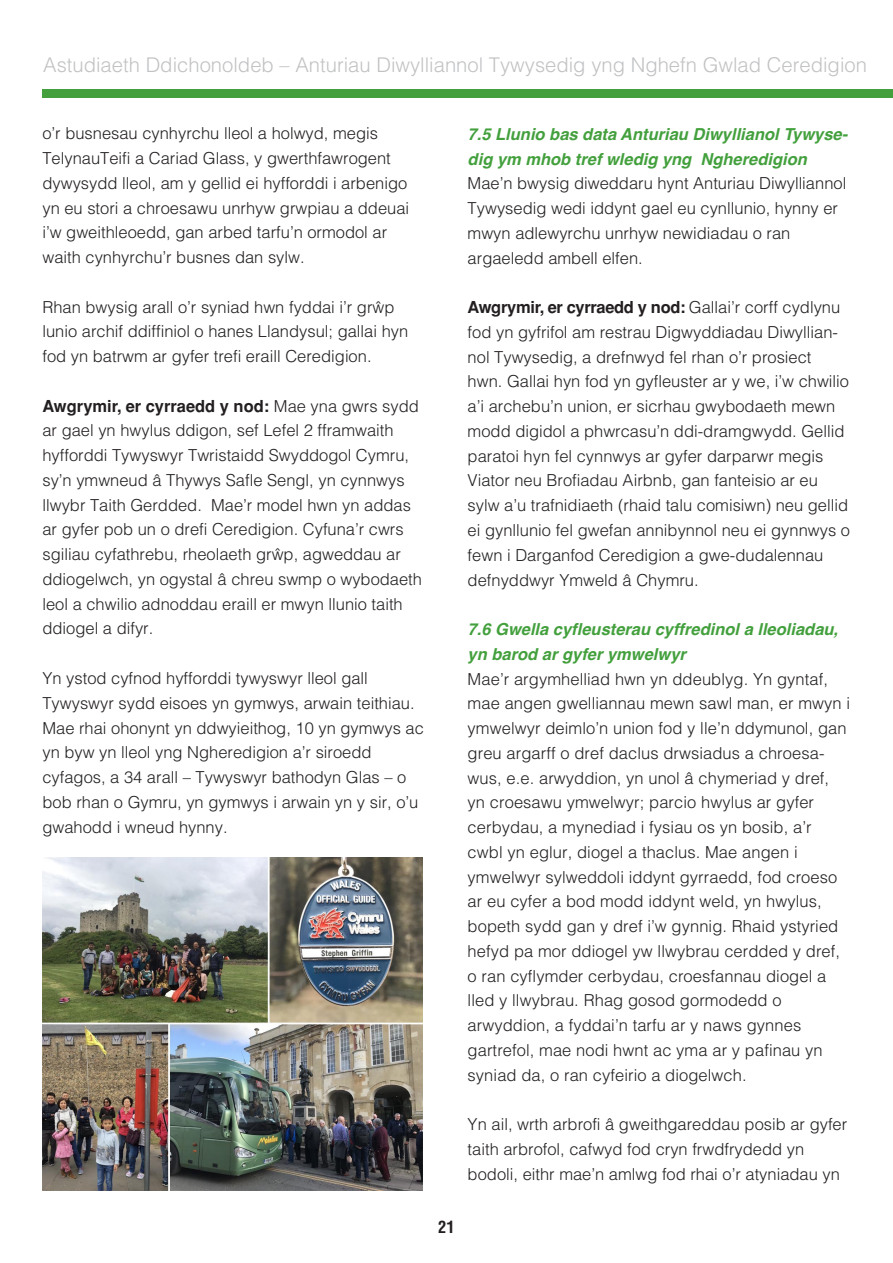
<style>
.page{position:relative;width:893px;height:1263px;background:#fff}
.page>*{position:absolute;margin:0;border:0;box-sizing:border-box;transform-origin:0 0}
.t1{font:300 20.25px "Helvetica";color:#c1c2c4}
.t2{font:300 16.5px/24.8px "Helvetica";color:#231f20}
.t3{font:italic 700 16.5px/24.8px "Helvetica";color:#43a03d}
.t4{font:700 condensed 16.5px "Helvetica";color:#231f20}
.s1{font-weight:700}
</style>
<div class="page">
<div style="left:43px;top:89px;width:850px;height:9px;background:#43a03d"></div>
<img style="left:43px;top:857px;width:380px;height:333px">
<p class="t1" style="left:43px;top:57px;width:825px">Astudiaeth Ddichonoldeb – Anturiau Diwylliannol Tywysedig yng Nghefn Gwlad Ceredigion</p>
<p class="t2" style="left:42px;top:123px;width:368px">o’r busnesau cynhyrchu lleol a holwyd, megis TelynauTeifi a Cariad Glass, y gwerthfawrogent dywysydd lleol, am y gellid ei hyfforddi i arbenigo yn eu stori a chroesawu unrhyw grwpiau a ddeuai i’w gweithleoedd, gan arbed tarfu’n ormodol ar waith cynhyrchu’r busnes dan sylw.</p>
<p class="t2" style="left:42px;top:296px;width:367px">Rhan bwysig arall o’r syniad hwn fyddai i’r grŵp lunio archif ddiffiniol o hanes Llandysul; gallai hyn fod yn batrwm ar gyfer trefi eraill Ceredigion.</p>
<p class="t2" style="left:42px;top:395px;width:381px"><span class="s1">Awgrymir, er cyrraedd y nod:</span> Mae yna gwrs sydd ar gael yn hwylus ddigon, sef Lefel 2 fframwaith hyfforddi Tywyswyr Twristaidd Swyddogol Cymru, sy’n ymwneud â Thywys Safle Sengl, yn cynnwys llwybr Taith Gerdded. Mae’r model hwn yn addas ar gyfer pob un o drefi Ceredigion. Cyfuna’r cwrs sgiliau cyfathrebu, rheolaeth grŵp, agweddau ar ddiogelwch, yn ogystal â chreu swmp o wybodaeth leol a chwilio adnoddau eraill er mwyn llunio taith ddiogel a difyr.</p>
<p class="t2" style="left:42px;top:667px;width:383px">Yn ystod cyfnod hyfforddi tywyswyr lleol gall Tywyswyr sydd eisoes yn gymwys, arwain teithiau.<br>Mae rhai ohonynt yn ddwyieithog, 10 yn gymwys ac yn byw yn lleol yng Ngheredigion a’r siroedd cyfagos, a 34 arall – Tywyswyr bathodyn Glas – o bob rhan o Gymru, yn gymwys i arwain yn y sir, o’u gwahodd i wneud hynny.</p>
<p class="t4" style="left:438px;top:1220px;width:18px">21</p>
<p class="t3" style="left:468px;top:123px;width:382px">7.5 Llunio bas data Anturiau Diwyllianol Tywyse&shy;dig ym mhob tref wledig yng Ngheredigion</p>
<p class="t2" style="left:468px;top:173px;width:380px">Mae’n bwysig diweddaru hynt Anturiau Diwylliannol Tywysedig wedi iddynt gael eu cynllunio, hynny er mwyn adlewyrchu unrhyw newidiadau o ran argaeledd ambell elfen.</p>
<p class="t2" style="left:468px;top:297px;width:384px"><span class="s1">Awgrymir, er cyrraedd y nod:</span> Gallai’r corff cydlynu fod yn gyfrifol am restrau Digwyddiadau Diwyllian&shy;nol Tywysedig, a drefnwyd fel rhan o’r prosiect hwn. Gallai hyn fod yn gyfleuster ar y we, i’w chwilio a’i archebu’n union, er sicrhau gwybodaeth mewn modd digidol a phwrcasu’n ddi-dramgwydd. Gellid paratoi hyn fel cynnwys ar gyfer darparwr megis Viator neu Brofiadau Airbnb, gan fanteisio ar eu sylw a’u trafnidiaeth (rhaid talu comisiwn) neu gellid ei gynllunio fel gwefan annibynnol neu ei gynnwys o fewn i Darganfod Ceredigion a gwe-dudalennau defnyddwyr Ymweld â Chymru.</p>
<p class="t3" style="left:468px;top:618px;width:372px">7.6 Gwella cyfleusterau cyffredinol a lleoliadau, yn barod ar gyfer ymwelwyr</p>
<p class="t2" style="left:468px;top:668px;width:384px">Mae’r argymhelliad hwn yn ddeublyg. Yn gyntaf, mae angen gwelliannau mewn sawl man, er mwyn i ymwelwyr deimlo’n union fod y lle’n ddymunol, gan greu argarff o dref daclus drwsiadus a chroesa&shy;wus, e.e. arwyddion, yn unol â chymeriad y dref, yn croesawu ymwelwyr; parcio hwylus ar gyfer cerbydau, a mynediad i fysiau os yn bosib, a’r cwbl yn eglur, diogel a thaclus. Mae angen i ymwelwyr sylweddoli iddynt gyrraedd, fod croeso ar eu cyfer a bod modd iddynt weld, yn hwylus, bopeth sydd gan y dref i’w gynnig. Rhaid ystyried hefyd pa mor ddiogel yw llwybrau cerdded y dref, o ran cyflymder cerbydau, croesfannau diogel a lled y llwybrau. Rhag gosod gormodedd o arwyddion, a fyddai’n tarfu ar y naws gynnes gartrefol, mae nodi hwnt ac yma ar y pafinau yn syniad da, o ran cyfeirio a diogelwch.</p>
<p class="t2" style="left:468px;top:1113px;width:381px">Yn ail, wrth arbrofi â gweithgareddau posib ar gyfer taith arbrofol, cafwyd fod cryn frwdfrydedd yn bodoli, eithr mae’n amlwg fod rhai o’r atyniadau yn</p>
</div>
